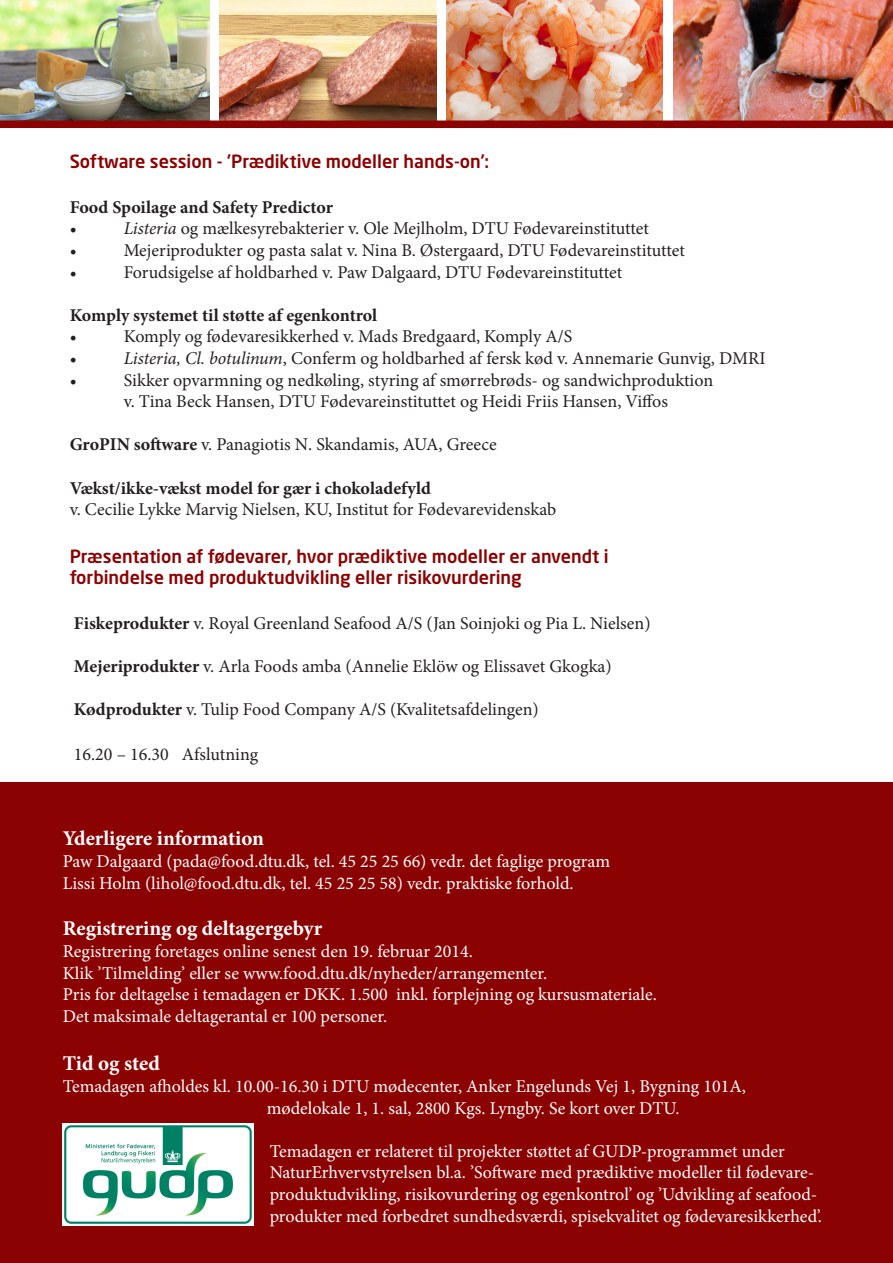
<style>
.page{position:relative;width:893px;height:1263px;background:#fff}
.page>*{position:absolute;margin:0;border:0;box-sizing:border-box;transform-origin:0 0}
.t1{font:700 21px "Minion Pro";color:#fff}
.t2{font:18px "Minion Pro";letter-spacing:-.005em;color:#231f20}
.t3{font:18px/21.6px "Minion Pro";color:#fff}
.t4{font:500 18px "Neo Sans Std";color:#8b0202}
.t5{font:700 18px "Minion Pro";letter-spacing:-.005em;color:#231f20}
.s1{font-style:italic}
.s2{font-weight:700}
</style>
<div class="page">
<div style="left:0;top:782px;width:893px;height:481px;background:#8b0202"></div>
<img style="left:63px;top:1124px;width:191px;height:101px">
<img style="left:0;top:0;width:209px;height:121px">
<img style="left:673px;top:0;width:220px;height:121px">
<img style="left:446px;top:0;width:217px;height:121px">
<img style="left:220px;top:0;width:216px;height:121px">
<div style="left:0;top:121px;width:893px;height:7px;background:#8b0202"></div>
<p class="t4" style="left:70px;top:150px;width:421px">Software session - ’Prædiktive modeller hands-on’:</p>
<p class="t5" style="left:70px;top:194px;width:265px">Food Spoilage and Safety Predictor</p>
<p class="t2" style="left:70px;top:217px;width:9px">•</p>
<p class="t2" style="left:124px;top:217px;width:527px"><span class="s1">Listeria</span> og mælkesyrebakterier v. Ole Mejlholm, DTU Fødevareinstituttet</p>
<p class="t2" style="left:70px;top:238px;width:9px">•</p>
<p class="t2" style="left:124px;top:238px;width:563px">Mejeriprodukter og pasta salat v. Nina B. Østergaard, DTU Fødevareinstituttet</p>
<p class="t2" style="left:70px;top:260px;width:9px">•</p>
<p class="t2" style="left:124px;top:260px;width:500px">Forudsigelse af holdbarhed v. Paw Dalgaard, DTU Fødevareinstituttet</p>
<p class="t5" style="left:70px;top:302px;width:309px">Komply systemet til støtte af egenkontrol</p>
<p class="t2" style="left:70px;top:325px;width:9px">•</p>
<p class="t2" style="left:124px;top:325px;width:450px">Komply og fødevaresikkerhed v. Mads Bredgaard, Komply A/S</p>
<p class="t2" style="left:70px;top:346px;width:9px">•</p>
<p class="t2" style="left:124px;top:346px;width:643px"><span class="s1">Listeria, Cl. botulinum</span>, Conferm og holdbarhed af fersk kød v. Annemarie Gunvig, DMRI</p>
<p class="t2" style="left:70px;top:368px;width:9px">•</p>
<p class="t2" style="left:124px;top:368px;width:591px">Sikker opvarmning og nedkøling, styring af smørrebrøds- og sandwichproduktion</p>
<p class="t2" style="left:124px;top:389px;width:546px">v. Tina Beck Hansen, DTU Fødevareinstituttet og Heidi Friis Hansen, Viffos</p>
<p class="t2" style="left:70px;top:433px;width:428px"><span class="s2">GroPIN software</span> v. Panagiotis N. Skandamis, AUA, Greece</p>
<p class="t5" style="left:70px;top:475px;width:363px">Vækst/ikke-vækst model for gær i chokoladefyld</p>
<p class="t2" style="left:70px;top:497px;width:488px">v. Cecilie Lykke Marvig Nielsen, KU, Institut for Fødevarevidenskab</p>
<p class="t4" style="left:70px;top:545px;width:541px">Præsentation af fødevarer, hvor prædiktive modeller er anvendt i</p>
<p class="t4" style="left:70px;top:566px;width:454px">forbindelse med produktudvikling eller risikovurdering</p>
<p class="t2" style="left:74px;top:611px;width:578px"><span class="s2">Fiskeprodukter</span> v. Royal Greenland Seafood A/S (Jan Soinjoki og Pia L. Nielsen)</p>
<p class="t2" style="left:74px;top:654px;width:539px"><span class="s2">Mejeriprodukter</span> v. Arla Foods amba (Annelie Eklöw og Elissavet Gkogka)</p>
<p class="t2" style="left:74px;top:697px;width:466px"><span class="s2">Kødprodukter</span> v. Tulip Food Company A/S (Kvalitetsafdelingen)</p>
<p class="t2" style="left:74px;top:742px;width:186px">16.20 – 16.30 Afslutning</p>
<p class="t1" style="left:63px;top:824px;width:203px">Yderligere information</p>
<p class="t3" style="left:63px;top:850px;width:549px">Paw Dalgaard (pada@food.dtu.dk, tel. 45 25 25 66) vedr. det faglige program</p>
<p class="t3" style="left:63px;top:872px;width:512px">Lissi Holm (lihol@food.dtu.dk, tel. 45 25 25 58) vedr. praktiske forhold.</p>
<p class="t1" style="left:63px;top:914px;width:261px">Registrering og deltagergebyr</p>
<p class="t3" style="left:63px;top:940px;width:412px">Registrering foretages online senest den 19. februar 2014.</p>
<p class="t3" style="left:63px;top:962px;width:486px">Klik ’Tilmelding’ eller se www.food.dtu.dk/nyheder/arrangementer.</p>
<p class="t3" style="left:63px;top:984px;width:596px">Pris for deltagelse i temadagen er DKK. 1.500 inkl. forplejning og kursusmateriale.</p>
<p class="t3" style="left:63px;top:1005px;width:326px">Det maksimale deltagerantal er 100 personer.</p>
<p class="t1" style="left:63px;top:1049px;width:99px">Tid og sted</p>
<p class="t3" style="left:63px;top:1075px;width:685px">Temadagen afholdes kl. 10.00-16.30 i DTU mødecenter, Anker Engelunds Vej 1, Bygning 101A,</p>
<p class="t3" style="left:267px;top:1097px;width:414px">mødelokale 1, 1. sal, 2800 Kgs. Lyngby. Se kort over DTU.</p>
<p class="t3" style="left:270px;top:1140px;width:517px">Temadagen er relateret til projekter støttet af GUDP-programmet under</p>
<p class="t3" style="left:270px;top:1162px;width:554px">NaturErhvervstyrelsen bl.a. ’Software med prædiktive modeller til fødevare&shy;produktudvikling, risikovurdering og egenkontrol’ og ’Udvikling af seafood&shy;produkter med forbedret sundhedsværdi, spisekvalitet og fødevaresikkerhed’.</p>
</div>
